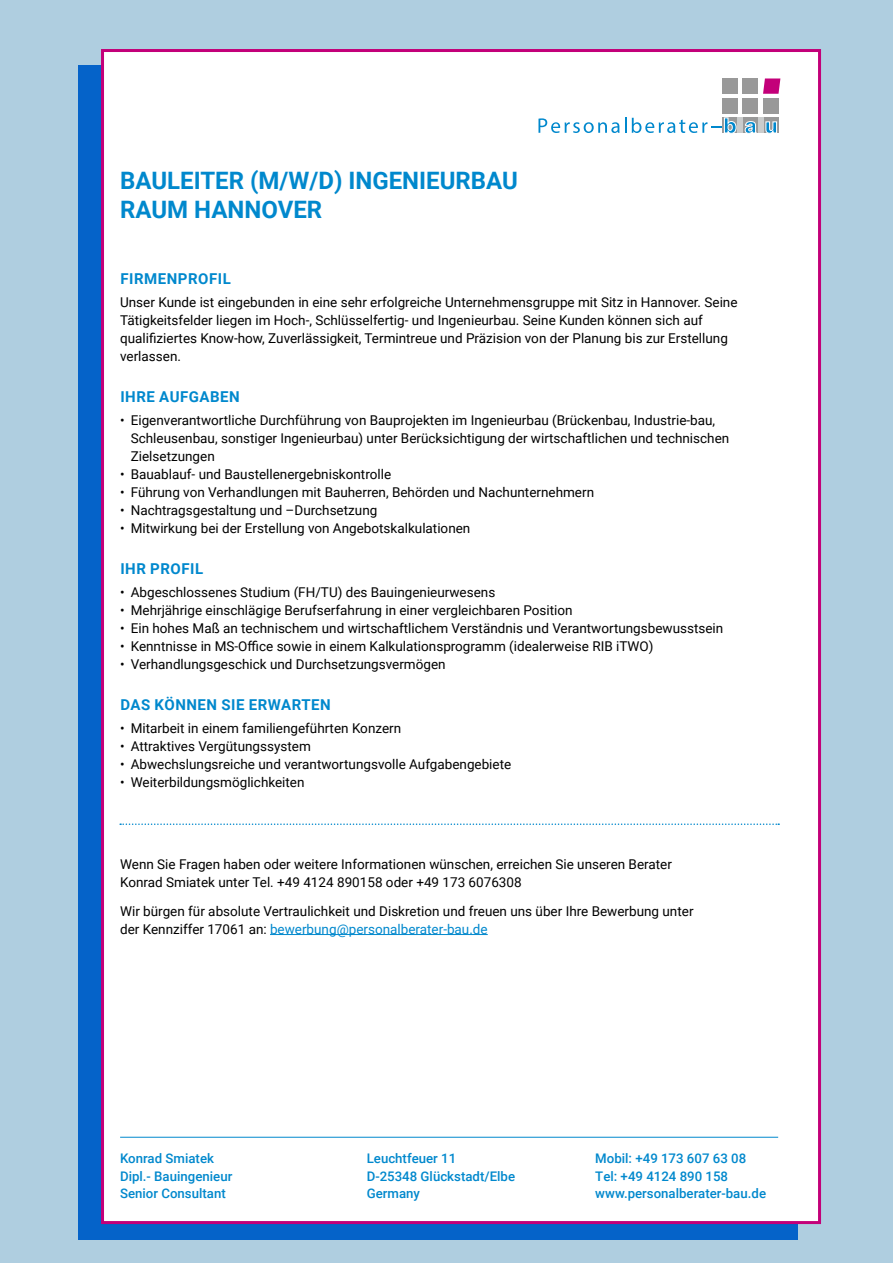
<style>
.page{position:relative;width:893px;height:1263px;background:#afcee0}
.page>*{position:absolute;margin:0;border:0;box-sizing:border-box;transform-origin:0 0}
.t1{font:700 24px/28.8px "Roboto";color:#0088cd}
.t2{font:700 15px "Roboto";letter-spacing:.035em;color:#0088cd}
.t3{font:13.5px/18px "Roboto";color:#000}
.t4{font:500 13.2px/17.7px "Roboto";color:#0088cd}
.s1{color:#0088cd}
</style>
<div class="page">
<div style="left:78px;top:65px;width:720px;height:1175px;background:#0563c9"></div>
<div style="left:101px;top:49px;width:720px;height:1175px;background:#fff"></div>
<div style="left:722px;top:78px;width:15px;height:16px;background:#999"></div>
<div style="left:742px;top:78px;width:16px;height:16px;background:#999"></div>
<svg style="left:763px;top:78px;width:17px;height:16px"></svg>
<div style="left:722px;top:98px;width:15px;height:16px;background:#999"></div>
<div style="left:742px;top:98px;width:16px;height:16px;background:#999"></div>
<div style="left:763px;top:98px;width:15px;height:16px;background:#999"></div>
<div style="left:742px;top:117px;width:16px;height:16px;background:#999"></div>
<div style="left:763px;top:117px;width:15px;height:16px;background:#999"></div>
<div style="left:758px;top:117px;width:5px;height:16px;background:#cacccc"></div>
<div style="left:737px;top:117px;width:5px;height:16px;background:#cacccc"></div>
<svg style="left:538px;top:118px;width:88px;height:15px"></svg>
<svg style="left:632px;top:117px;width:105px;height:17px;background:#c4e0ee"></svg>
<svg style="left:745px;top:121px;width:12px;height:13px"></svg>
<svg style="left:765px;top:121px;width:12px;height:13px"></svg>
<hr style="left:270px;top:934px;width:218px;height:1px;background:#0088cd">
<svg style="left:120px;top:823px;width:659px;height:2px"></svg>
<hr style="left:120px;top:1137px;width:658px;height:1px;background:#0088cd">
<h1 class="t1" style="left:120px;top:165px;width:399px">BAULEITER (M/W/D) INGENIEURBAU<br>RAUM HANNOVER</h1>
<p class="t2" style="left:120px;top:269px;width:112px">FIRMENPROFIL</p>
<p class="t3" style="left:120px;top:293px;width:619px">Unser Kunde ist eingebunden in eine sehr erfolgreiche Unternehmensgruppe mit Sitz in Hannover. Seine Tätigkeitsfelder liegen im Hoch-, Schlüsselfertig- und Ingenieurbau. Seine Kunden können sich auf qualifiziertes Know-how, Zuverlässigkeit, Termintreue und Präzision von der Planung bis zur Erstellung verlassen.</p>
<p class="t2" style="left:120px;top:386px;width:121px">IHRE AUFGABEN</p>
<p class="t3" style="left:131px;top:411px;width:600px;text-indent:-11px">• Eigenverantwortliche Durchführung von Bauprojekten im Ingenieurbau (Brückenbau, Industrie-bau,<br>Schleusenbau, sonstiger Ingenieurbau) unter Berücksichtigung der wirtschaftlichen und technischen<br>Zielsetzungen</p>
<p class="t3" style="left:120px;top:465px;width:273px">• Bauablauf- und Baustellenergebniskontrolle</p>
<p class="t3" style="left:120px;top:483px;width:475px">• Führung von Verhandlungen mit Bauherren, Behörden und Nachunternehmern</p>
<p class="t3" style="left:120px;top:501px;width:259px">• Nachtragsgestaltung und –Durchsetzung</p>
<p class="t3" style="left:120px;top:519px;width:352px">• Mitwirkung bei der Erstellung von Angebotskalkulationen</p>
<p class="t2" style="left:120px;top:558px;width:84px">IHR PROFIL</p>
<p class="t3" style="left:120px;top:583px;width:377px">• Abgeschlossenes Studium (FH/TU) des Bauingenieurwesens</p>
<p class="t3" style="left:120px;top:601px;width:454px">• Mehrjährige einschlägige Berufserfahrung in einer vergleichbaren Position</p>
<p class="t3" style="left:120px;top:619px;width:605px">• Ein hohes Maß an technischem und wirtschaftlichem Verständnis und Verantwortungsbewusstsein</p>
<p class="t3" style="left:120px;top:637px;width:535px">• Kenntnisse in MS-Office sowie in einem Kalkulationsprogramm (idealerweise RIB iTWO)</p>
<p class="t3" style="left:120px;top:655px;width:327px">• Verhandlungsgeschick und Durchsetzungsvermögen</p>
<p class="t2" style="left:120px;top:694px;width:212px">DAS KÖNNEN SIE ERWARTEN</p>
<p class="t3" style="left:120px;top:719px;width:283px">• Mitarbeit in einem familiengeführten Konzern</p>
<p class="t3" style="left:120px;top:737px;width:192px">• Attraktives Vergütungssystem</p>
<p class="t3" style="left:120px;top:755px;width:393px">• Abwechslungsreiche und verantwortungsvolle Aufgabengebiete</p>
<p class="t3" style="left:120px;top:773px;width:186px">• Weiterbildungsmöglichkeiten</p>
<p class="t3" style="left:120px;top:855px;width:553px">Wenn Sie Fragen haben oder weitere Informationen wünschen, erreichen Sie unseren Berater<br>Konrad Smiatek unter Tel. +49 4124 890158 oder +49 173 6076308</p>
<p class="t3" style="left:120px;top:901px;width:575px">Wir bürgen für absolute Vertraulichkeit und Diskretion und freuen uns über Ihre Bewerbung unter der Kennziffer 17061 an: <span class="s1">bewerbung@personalberater-bau.de</span></p>
<p class="t4" style="left:120px;top:1149px;width:114px">Konrad Smiatek<br>Dipl.- Bauingenieur<br>Senior Consultant</p>
<p class="t4" style="left:367px;top:1149px;width:150px">Leuchtfeuer 11<br>D-25348 Glückstadt/Elbe<br>Germany</p>
<p class="t4" style="left:595px;top:1149px;width:172px">Mobil: +49 173 607 63 08<br>Tel: +49 4124 890 158 www.personalberater-bau.de</p>
</div>
